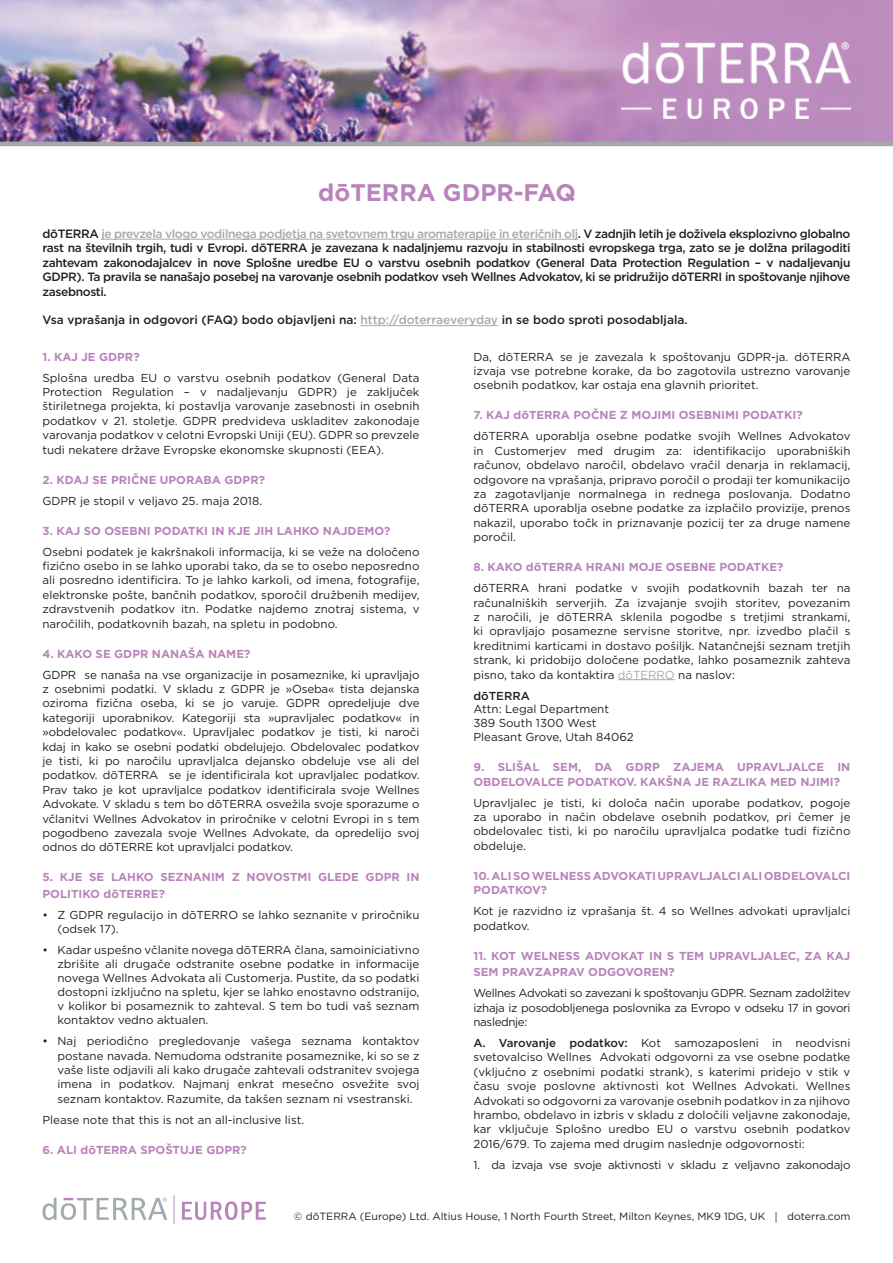
<style>
.page{position:relative;width:893px;height:1263px;background:#fff}
.page>*{position:absolute;margin:0;border:0;box-sizing:border-box;transform-origin:0 0}
.t1{font:700 24px "Gotham";color:#b884bb}
.t2{font:500 12px/14.4px "Gotham";color:#231f20;text-align:justify}
.t3{font:11.55px/14.4px "Gotham";color:#231f20;text-align:justify}
.t4{font:700 11.55px/16.5px "Gotham";color:#b884bb}
.t5{font:11.55px "Gotham";letter-spacing:-.02em;color:#231f20}
.t6{font:500 11.55px "Gotham";color:#231f20}
.t7{font:10.5px "Gotham";color:#231f20}
.s1{color:#a3aaae}
.s2{font-weight:500}
.s3{font-family:"Minion Pro"}
</style>
<div class="page">
<img style="left:0;top:0;width:893px;height:142px">
<svg style="left:182px;top:1201px;width:84px;height:19px"></svg>
<svg style="left:43px;top:1198px;width:124px;height:22px"></svg>
<svg style="left:174px;top:1195px;width:1px;height:29px"></svg>
<hr style="left:101px;top:239px;width:477px;height:1px;background:#a3aaae">
<hr style="left:360px;top:325px;width:138px;height:1px;background:#a3aaae">
<hr style="left:618px;top:679px;width:57px;height:1px;background:#a3aaae">
<img style="left:621px;top:43px;width:229px;height:76px">
<hr style="left:0;top:142px;width:893px;height:4px;background:#a3aaae">
<h1 class="t1" style="left:318px;top:177px;width:259px">dōTERRA GDPR-FAQ</h1>
<p class="t2" style="left:43px;top:226px;width:809px">dōTERRA <span class="s1">je prevzela vlogo vodilnega podjetja na svetovnem trgu aromaterapije in eteričnih olj</span>. V zadnjih letih je doživela eksplozivno globalno rast na številnih trgih, tudi v Evropi. dōTERRA je zavezana k nadaljnjemu razvoju in stabilnosti evropskega trga, zato se je dolžna prilagoditi zahtevam zakonodajalcev in nove Splošne uredbe EU o varstvu osebnih podatkov (General Data Protection Regulation – v nadaljevanju GDPR). Ta pravila se nanašajo posebej na varovanje osebnih podatkov vseh Wellnes Advokatov, ki se pridružijo dōTERRI in spoštovanje njihove zasebnosti.</p>
<p class="t2" style="left:43px;top:313px;width:647px">Vsa vprašanja in odgovori (FAQ) bodo objavljeni na: <span class="s1">http://doterraeveryday</span> in se bodo sproti posodabljala.</p>
<p class="t4" style="left:43px;top:348px;width:99px">1. KAJ JE GDPR?</p>
<p class="t3" style="left:43px;top:370px;width:378px">Splošna uredba EU o varstvu osebnih podatkov (General Data Protection Regulation – v nadaljevanju GDPR) je zaključek štiriletnega projekta, ki postavlja varovanje zasebnosti in osebnih podatkov v 21. stoletje. GDPR predvideva uskladitev zakonodaje varovanja podatkov v celotni Evropski Uniji (EU). GDPR so prevzele tudi nekatere države Evropske ekonomske skupnosti (EEA).</p>
<p class="t4" style="left:43px;top:471px;width:224px">2. KDAJ SE PRIČNE UPORABA GDPR?</p>
<p class="t3" style="left:43px;top:493px;width:221px">GDPR je stopil v veljavo 25. maja 2018.</p>
<p class="t4" style="left:43px;top:522px;width:349px">3. KAJ SO OSEBNI PODATKI IN KJE JIH LAHKO NAJDEMO?</p>
<p class="t3" style="left:43px;top:544px;width:378px">Osebni podatek je kakršnakoli informacija, ki se veže na določeno fizično osebo in se lahko uporabi tako, da se to osebo neposredno ali posredno identificira. To je lahko karkoli, od imena, fotografije, elektronske pošte, bančnih podatkov, sporočil družbenih medijev, zdravstvenih podatkov itn. Podatke najdemo znotraj sistema, v naročilih, podatkovnih bazah, na spletu in podobno.</p>
<p class="t4" style="left:43px;top:645px;width:209px">4. KAKO SE GDPR NANAŠA NAME?</p>
<p class="t3" style="left:43px;top:667px;width:378px">GDPR se nanaša na vse organizacije in posameznike, ki upravljajo z osebnimi podatki. V skladu z GDPR je »Oseba« tista dejanska oziroma fizična oseba, ki se jo varuje. GDPR opredeljuje dve kategoriji uporabnikov. Kategoriji sta »upravljalec podatkov« in »obdelovalec podatkov«. Upravljalec podatkov je tisti, ki naroči kdaj in kako se osebni podatki obdelujejo. Obdelovalec podatkov je tisti, ki po naročilu upravljalca dejansko obdeluje vse ali del podatkov. dōTERRA se je identificirala kot upravljalec podatkov.<br>Prav tako je kot upravljalce podatkov identificirala svoje Wellnes Advokate. V skladu s tem bo dōTERRA osvežila svoje sporazume o včlanitvi Wellnes Advokatov in priročnike v celotni Evropi in s tem pogodbeno zavezala svoje Wellnes Advokate, da opredelijo svoj odnos do dōTERRE kot upravljalci podatkov.</p>
<p class="t4" style="left:43px;top:869px;width:378px">5. KJE SE LAHKO SEZNANIM Z NOVOSTMI GLEDE GDPR IN<br>POLITIKO dōTERRE?</p>
<p class="t3" style="left:58px;top:907px;width:363px;text-indent:-15px">• Z GDPR regulacijo in dōTERRO se lahko seznanite v priročniku (odsek 17).</p>
<p class="t3" style="left:58px;top:943px;width:363px;line-height:14px;text-indent:-15px">• Kadar uspešno včlanite novega dōTERRA člana, samoiniciativno zbrišite ali drugače odstranite osebne podatke in informacije novega Wellnes Advokata ali Customerja. Pustite, da so podatki dostopni izključno na spletu, kjer se lahko enostavno odstranijo, v kolikor bi posameznik to zahteval. S tem bo tudi vaš seznam kontaktov vedno aktualen.</p>
<p class="t3" style="left:58px;top:1034px;width:363px;text-indent:-15px">• Naj periodično pregledovanje vašega seznama kontaktov postane navada. Nemudoma odstranite posameznike, ki so se z vaše liste odjavili ali kako drugače zahtevali odstranitev svojega imena in podatkov. Najmanj enkrat mesečno osvežite svoj seznam kontaktov. Razumite, da takšen seznam ni vsestranski.</p>
<p class="t3" style="left:43px;top:1112px;width:263px">Please note that this is not an all-inclusive list.</p>
<p class="t4" style="left:43px;top:1141px;width:206px">6. ALI dōTERRA SPOŠTUJE GDPR?</p>
<p class="t3" style="left:473px;top:349px;width:378px">Da, dōTERRA se je zavezala k spoštovanju GDPR-ja. dōTERRA izvaja vse potrebne korake, da bo zagotovila ustrezno varovanje osebnih podatkov, kar ostaja ena glavnih prioritet.</p>
<p class="t4" style="left:473px;top:407px;width:331px">7. KAJ dōTERRA POČNE Z MOJIMI OSEBNIMI PODATKI?</p>
<p class="t3" style="left:473px;top:429px;width:378px">dōTERRA uporablja osebne podatke svojih Wellnes Advokatov in Customerjev med drugim za: identifikacijo uporabniških računov, obdelavo naročil, obdelavo vračil denarja in reklamacij, odgovore na vprašanja, pripravo poročil o prodaji ter komunikacijo za zagotavljanje normalnega in rednega poslovanja. Dodatno dōTERRA uporablja osebne podatke za izplačilo provizije, prenos nakazil, uporabo točk in priznavanje pozicij ter za druge namene poročil.</p>
<p class="t4" style="left:473px;top:559px;width:311px">8. KAKO dōTERRA HRANI MOJE OSEBNE PODATKE?</p>
<p class="t3" style="left:473px;top:581px;width:378px">dōTERRA hrani podatke v svojih podatkovnih bazah ter na računalniških serverjih. Za izvajanje svojih storitev, povezanim z naročili, je dōTERRA sklenila pogodbe s tretjimi strankami, ki opravljajo posamezne servisne storitve, npr. izvedbo plačil s kreditnimi karticami in dostavo pošiljk. Natančnejši seznam tretjih strank, ki pridobijo določene podatke, lahko posameznik zahteva pisno, tako da kontaktira <span class="s1">dōTERRO</span> na naslov:</p>
<p class="t6" style="left:473px;top:688px;width:58px">dōTERRA</p>
<p class="t3" style="left:473px;top:702px;width:162px;line-height:13.8px;text-align:left">Attn: Legal Department<br>389 South 1300 West<br>Pleasant Grove, Utah 84062</p>
<p class="t4" style="left:473px;top:760px;width:378px;line-height:14.4px">9. SLIŠAL SEM, DA GDRP ZAJEMA UPRAVLJALCE IN<br>OBDELOVALCE PODATKOV. KAKŠNA JE RAZLIKA MED NJIMI?</p>
<p class="t3" style="left:473px;top:795px;width:378px">Upravljalec je tisti, ki določa način uporabe podatkov, pogoje za uporabo in način obdelave osebnih podatkov, pri čemer je obdelovalec tisti, ki po naročilu upravljalca podatke tudi fizično obdeluje.</p>
<p class="t4" style="left:473px;top:868px;width:378px;line-height:14.4px">10. ALI SO WELNESS ADVOKATI UPRAVLJALCI ALI OBDELOVALCI<br>PODATKOV?</p>
<p class="t3" style="left:473px;top:904px;width:378px">Kot je razvidno iz vprašanja št. 4 so Wellnes advokati upravljalci podatkov.</p>
<p class="t4" style="left:473px;top:947px;width:378px">11. KOT WELNESS ADVOKAT IN S TEM UPRAVLJALEC, ZA KAJ<br>SEM PRAVZAPRAV ODGOVOREN?</p>
<p class="t3" style="left:473px;top:985px;width:378px">Wellnes Advokati so zavezani k spoštovanju GDPR. Seznam zadolžitev izhaja iz posodobljenega poslovnika za Evropo v odseku 17 in govori naslednje:</p>
<p class="t3" style="left:473px;top:1035px;width:378px"><span class="s2">A. Varovanje podatkov:</span> Kot samozaposleni in neodvisni svetovalciso Wellnes Advokati odgovorni za vse osebne podatke (vključno z osebnimi podatki strank), s katerimi pridejo v stik v času svoje poslovne aktivnosti kot Wellnes Advokati. Wellnes Advokati so odgovorni za varovanje osebnih podatkov in za njihovo hrambo, obdelavo in izbris v skladu z določili veljavne zakonodaje, kar vključuje Splošno uredbo EU o varstvu osebnih podatkov 2016/679. To zajema med drugim naslednje odgovornosti:</p>
<p class="t5" style="left:473px;top:1157px;width:378px">1. da izvaja vse svoje aktivnosti v skladu z veljavno zakonodajo</p>
<p class="t7" style="left:294px;top:1210px;width:558px">© dōTERRA (Europe) Ltd. Altius House, 1 North Fourth Street, Milton Keynes, MK9 1DG, UK <span class="s3">|</span> doterra.com</p>
</div>
